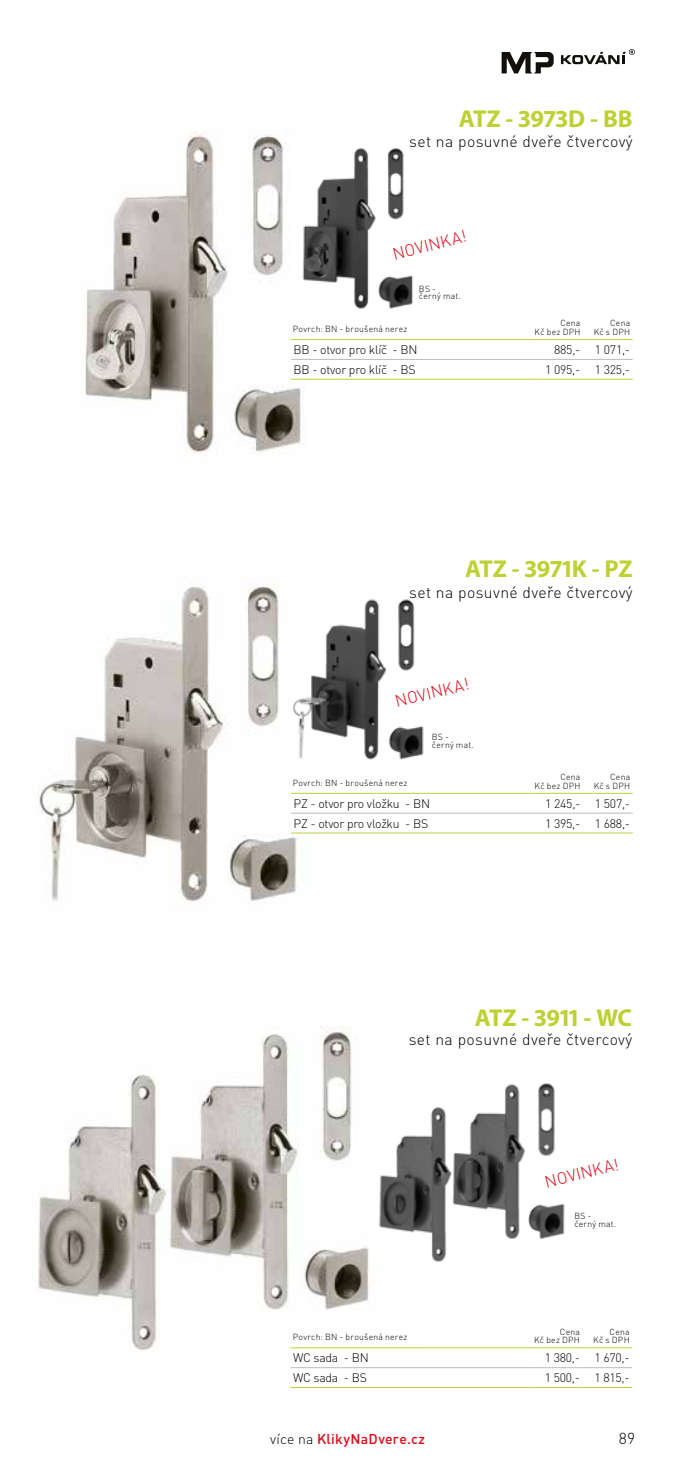
<style>
.page{position:relative;width:695px;height:1474px;background:#fff}
.page>*{position:absolute;margin:0;border:0;box-sizing:border-box;transform-origin:0 0}
.t1{font:700 24.5px "Myriad Pro";letter-spacing:-.005em;color:#bed133}
.t2{font:300 16.62px "DIN Pro";color:#e30613}
.t3{font:300 15.75px "DIN Pro";letter-spacing:.025em;color:#000}
.t4{font:500 14px "DIN Pro";letter-spacing:.02em;color:#e30613}
.t5{font:300 12.25px "DIN Pro";letter-spacing:-.02em;color:#000}
.t6{font:300 8.75px/8.8px "DIN Pro";letter-spacing:.03em;color:#000;text-align:right}
.s1{font-weight:300;color:#000}
</style>
<div class="page">
<svg style="left:501px;top:52px;width:52px;height:21px"></svg>
<svg style="left:561px;top:49px;width:74px;height:15px"></svg>
<img style="left:85px;top:132px;width:222px;height:323px">
<img style="left:37px;top:583px;width:280px;height:319px">
<img style="left:294px;top:137px;width:119px;height:183px">
<img style="left:294px;top:587px;width:130px;height:183px">
<img style="left:38px;top:1026px;width:383px;height:324px">
<hr style="left:291px;top:379px;width:240px;height:1px;background:#bed133">
<hr style="left:531px;top:379px;width:52px;height:1px;background:#bed133">
<hr style="left:583px;top:379px;width:49px;height:1px;background:#bed133">
<hr style="left:291px;top:359px;width:240px;height:1px;background:#bcbcbc">
<hr style="left:531px;top:359px;width:52px;height:1px;background:#bcbcbc">
<hr style="left:583px;top:359px;width:49px;height:1px;background:#bcbcbc">
<hr style="left:291px;top:339px;width:240px;height:1px;background:#bed133">
<hr style="left:531px;top:339px;width:52px;height:1px;background:#bed133">
<hr style="left:583px;top:339px;width:49px;height:1px;background:#bed133">
<hr style="left:291px;top:832px;width:240px;height:1px;background:#bed133">
<hr style="left:531px;top:832px;width:52px;height:1px;background:#bed133">
<hr style="left:583px;top:832px;width:49px;height:1px;background:#bed133">
<hr style="left:291px;top:812px;width:240px;height:1px;background:#bcbcbc">
<hr style="left:531px;top:812px;width:52px;height:1px;background:#bcbcbc">
<hr style="left:583px;top:812px;width:49px;height:1px;background:#bcbcbc">
<hr style="left:291px;top:793px;width:240px;height:1px;background:#bed133">
<hr style="left:531px;top:793px;width:52px;height:1px;background:#bed133">
<hr style="left:583px;top:793px;width:49px;height:1px;background:#bed133">
<hr style="left:290px;top:1386px;width:240px;height:1px;background:#bed133">
<hr style="left:530px;top:1386px;width:52px;height:1px;background:#bed133">
<hr style="left:582px;top:1386px;width:50px;height:1px;background:#bed133">
<hr style="left:290px;top:1367px;width:240px;height:1px;background:#bcbcbc">
<hr style="left:530px;top:1367px;width:52px;height:1px;background:#bcbcbc">
<hr style="left:582px;top:1367px;width:50px;height:1px;background:#bcbcbc">
<hr style="left:290px;top:1347px;width:240px;height:1px;background:#bed133">
<hr style="left:530px;top:1347px;width:52px;height:1px;background:#bed133">
<hr style="left:582px;top:1347px;width:50px;height:1px;background:#bed133">
<img style="left:371px;top:1080px;width:194px;height:183px">
<h1 class="t1" style="left:458px;top:103px;width:175px">ATZ - 3973D - BB</h1>
<h3 class="t3" style="left:409px;top:129px;width:225px">set na posuvné dveře čtvercový</h3>
<h2 class="t2" style="left:390px;top:241px;width:77px;rotate:-14deg">NOVINKA!</h2>
<p class="t6" style="left:293px;top:323px;width:116px">Povrch: BN - broušená nerez</p>
<p class="t6" style="left:419px;top:284px;width:43px;line-height:7.9px;text-align:left">BS -<br>černý mat.</p>
<p class="t6" style="left:534px;top:318px;width:47px">Cena<br>Kč bez DPH</p>
<p class="t6" style="left:593px;top:318px;width:38px">Cena<br>Kč s DPH</p>
<h3 class="t5" style="left:293px;top:340px;width:125px">BB - otvor pro klíč - BN</h3>
<h3 class="t5" style="left:554px;top:340px;width:77px">885,- 1 071,-</h3>
<h3 class="t5" style="left:293px;top:360px;width:124px">BB - otvor pro klíč - BS</h3>
<h3 class="t5" style="left:545px;top:360px;width:86px">1 095,- 1 325,-</h3>
<h1 class="t1" style="left:465px;top:553px;width:169px">ATZ - 3971K - PZ</h1>
<h3 class="t3" style="left:409px;top:579px;width:225px">set na posuvné dveře čtvercový</h3>
<h2 class="t2" style="left:392px;top:689px;width:77px;rotate:-14deg">NOVINKA!</h2>
<p class="t6" style="left:293px;top:777px;width:116px">Povrch: BN - broušená nerez</p>
<p class="t6" style="left:432px;top:732px;width:43px;line-height:7.9px;text-align:left">BS -<br>černý mat.</p>
<p class="t6" style="left:534px;top:771px;width:47px">Cena<br>Kč bez DPH</p>
<p class="t6" style="left:593px;top:771px;width:38px">Cena<br>Kč s DPH</p>
<h3 class="t5" style="left:293px;top:794px;width:138px">PZ - otvor pro vložku - BN</h3>
<h3 class="t5" style="left:545px;top:794px;width:86px">1 245,- 1 507,-</h3>
<h3 class="t5" style="left:293px;top:814px;width:136px">PZ - otvor pro vložku - BS</h3>
<h3 class="t5" style="left:545px;top:814px;width:86px">1 395,- 1 688,-</h3>
<h1 class="t1" style="left:474px;top:1001px;width:159px">ATZ - 3911 - WC</h1>
<h3 class="t3" style="left:408px;top:1027px;width:225px">set na posuvné dveře čtvercový</h3>
<h2 class="t2" style="left:542px;top:1169px;width:77px;rotate:-14deg">NOVINKA!</h2>
<p class="t6" style="left:293px;top:1331px;width:116px">Povrch: BN - broušená nerez</p>
<p class="t6" style="left:574px;top:1211px;width:43px;line-height:7.9px;text-align:left">BS -<br>černý mat.</p>
<p class="t6" style="left:534px;top:1326px;width:47px">Cena<br>Kč bez DPH</p>
<p class="t6" style="left:593px;top:1326px;width:38px">Cena<br>Kč s DPH</p>
<h3 class="t5" style="left:293px;top:1348px;width:77px">WC sada - BN</h3>
<h3 class="t5" style="left:544px;top:1348px;width:86px">1 380,- 1 670,-</h3>
<h3 class="t5" style="left:293px;top:1368px;width:75px">WC sada - BS</h3>
<h3 class="t5" style="left:544px;top:1368px;width:86px">1 500,- 1 815,-</h3>
<h3 class="t4" style="left:270px;top:1427px;width:156px"><span class="s1">více na</span> KlikyNaDvere.cz</h3>
<h3 class="t3" style="left:618px;top:1426px;width:18px">89</h3>
</div>
